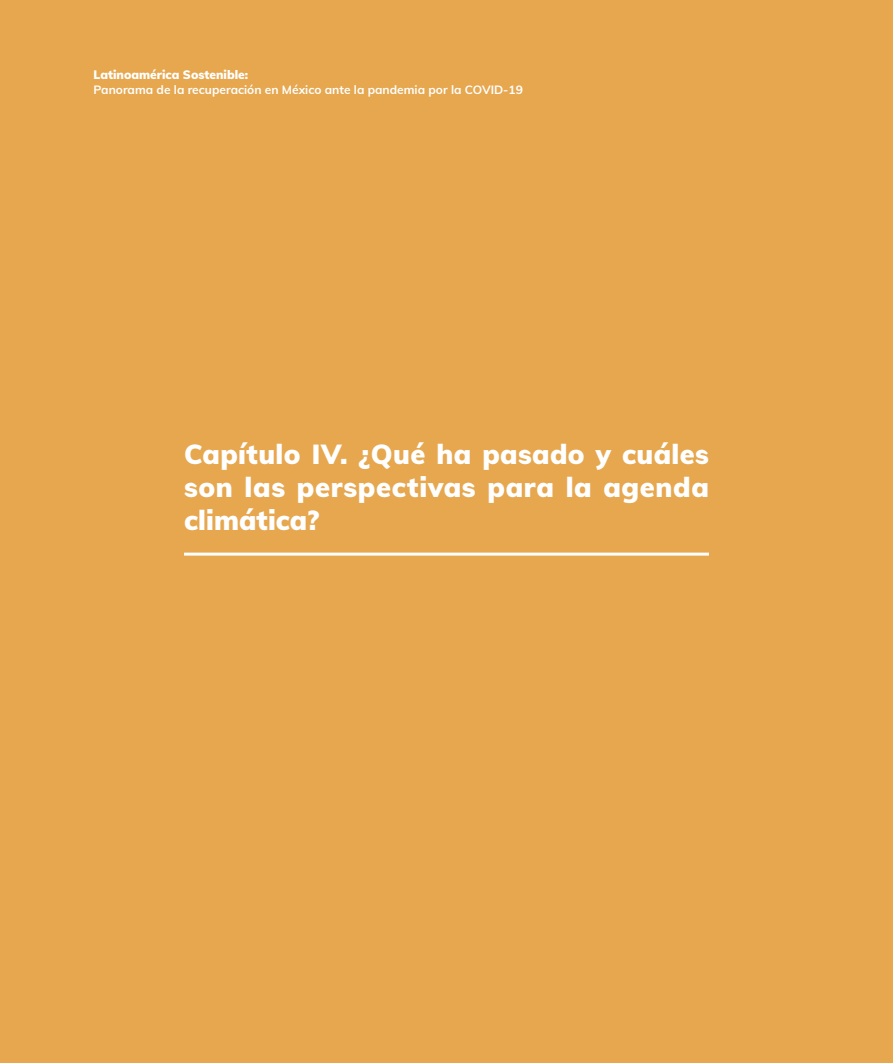
<style>
.page{position:relative;width:893px;height:1063px;background:#e6a74f}
.page>*{position:absolute;margin:0;border:0;box-sizing:border-box;transform-origin:0 0}
.t1{font:900 27px/33px "Mulish";letter-spacing:.02em;color:#fff;text-align:justify}
.t2{font:700 12px "Mulish";color:#fff}
.t3{font:900 12px "Mulish";color:#fff}
</style>
<div class="page">
<hr style="left:184px;top:553px;width:525px;height:3px;background:#fff">
<p class="t3" style="left:94px;top:66px;width:156px">Latinoamérica Sostenible:</p>
<p class="t2" style="left:94px;top:80px;width:431px">Panorama de la recuperación en México ante la pandemia por la COVID-19</p>
<p class="t1" style="left:184px;top:436px;width:526px">Capítulo IV. ¿Qué ha pasado y cuáles son las perspectivas para la agenda climática?</p>
</div>
